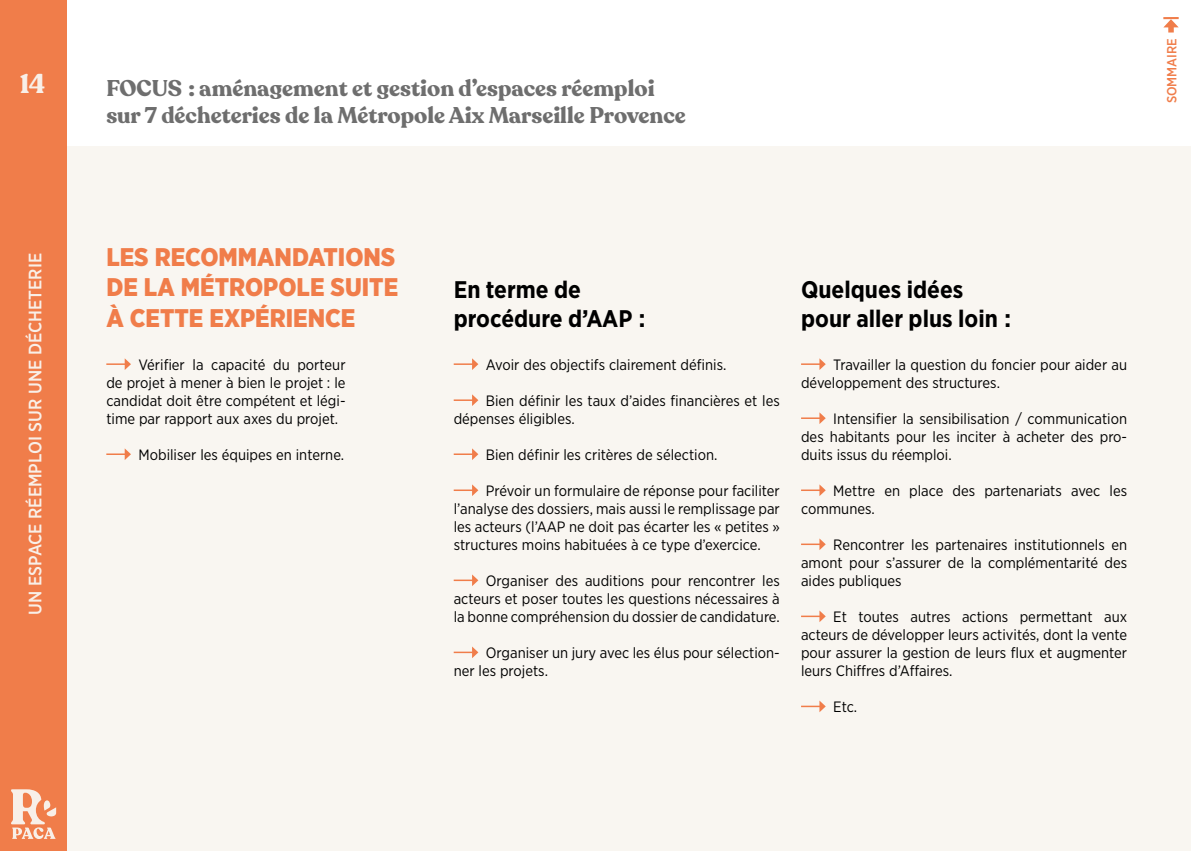
<style>
.page{position:relative;width:1191px;height:851px;background:#fff}
.page>*{position:absolute;margin:0;border:0;box-sizing:border-box;transform-origin:0 0}
.t1{font:700 27px "Recoleta";color:#f9f6f1}
.t2{font:900 25.5px/30.6px "Gotham Narrow";color:#f07d4a;text-align:justify}
.t3{font:700 24px/28.8px "Gotham Narrow";color:#000}
.t4{font:700 22.5px/27px "Recoleta";color:#6e6e6e}
.t5{font:500 18px "Gotham Narrow";color:#f9f6f1}
.t6{font:15px/18px "Gotham Narrow";color:#000;text-align:justify}
.t7{font:500 13.2px "Gotham Narrow";color:#f07d4a}
</style>
<div class="page">
<svg style="left:1163px;top:17px;width:15px;height:16px"></svg>
<div style="left:6px;top:146px;width:1185px;height:704px;background:#f9f6f1"></div>
<div style="left:0;top:0;width:66px;height:850px;background:#f07d4a"></div>
<svg style="left:11px;top:789px;width:45px;height:49px"></svg>
<svg style="left:106px;top:358px;width:25px;height:12px"></svg>
<svg style="left:106px;top:448px;width:25px;height:12px"></svg>
<svg style="left:801px;top:358px;width:24px;height:12px"></svg>
<svg style="left:801px;top:412px;width:24px;height:12px"></svg>
<svg style="left:801px;top:484px;width:24px;height:12px"></svg>
<svg style="left:801px;top:538px;width:24px;height:12px"></svg>
<svg style="left:801px;top:610px;width:24px;height:12px"></svg>
<svg style="left:801px;top:700px;width:24px;height:12px"></svg>
<svg style="left:454px;top:358px;width:24px;height:12px"></svg>
<svg style="left:454px;top:394px;width:24px;height:12px"></svg>
<svg style="left:454px;top:448px;width:24px;height:12px"></svg>
<svg style="left:454px;top:484px;width:24px;height:12px"></svg>
<svg style="left:454px;top:574px;width:24px;height:12px"></svg>
<svg style="left:454px;top:646px;width:24px;height:12px"></svg>
<h1 class="t1" style="left:19px;top:66px;width:27px">14</h1>
<p class="t5" style="left:24px;top:614px;width:363px;rotate:-90deg">UN ESPACE RÉEMPLOI SUR UNE DÉCHETERIE</p>
<h3 class="t4" style="left:106px;top:75px;width:581px">FOCUS : aménagement et gestion d’espaces réemploi sur 7 décheteries de la Métropole Aix Marseille Provence</h3>
<p class="t7" style="left:1163px;top:103px;width:67px;rotate:-90deg">SOMMAIRE</p>
<h2 class="t2" style="left:106px;top:241px;width:293px">LES RECOMMANDATIONS DE LA MÉTROPOLE SUITE À CETTE EXPÉRIENCE</h2>
<p class="t6" style="left:106px;top:355px;width:241px;text-indent:32px">Vérifier la capacité du porteur de projet à mener à bien le projet : le candidat doit être compétent et légi&shy;time par rapport aux axes du projet.</p>
<p class="t6" style="left:138px;top:445px;width:207px">Mobiliser les équipes en interne.</p>
<h3 class="t3" style="left:454px;top:275px;width:193px">En terme de procédure d’AAP :</h3>
<p class="t6" style="left:486px;top:355px;width:242px">Avoir des objectifs clairement définis.</p>
<p class="t6" style="left:454px;top:391px;width:327px;text-indent:32px">Bien définir les taux d’aides financières et les dépenses éligibles.</p>
<p class="t6" style="left:486px;top:445px;width:233px">Bien définir les critères de sélection.</p>
<p class="t6" style="left:454px;top:481px;width:328px;text-indent:32px">Prévoir un formulaire de réponse pour faciliter l’analyse des dossiers, mais aussi le remplissage par les acteurs (l’AAP ne doit pas écarter les « petites » structures moins habituées à ce type d’exercice.</p>
<p class="t6" style="left:454px;top:571px;width:328px;text-indent:32px">Organiser des auditions pour rencontrer les acteurs et poser toutes les questions nécessaires à la bonne compréhension du dossier de candidature.</p>
<p class="t6" style="left:454px;top:643px;width:327px;text-indent:32px">Organiser un jury avec les élus pour sélection&shy;ner les projets.</p>
<h3 class="t3" style="left:801px;top:275px;width:211px">Quelques idées pour aller plus loin :</h3>
<p class="t6" style="left:801px;top:355px;width:327px;text-indent:32px">Travailler la question du foncier pour aider au développement des structures.</p>
<p class="t6" style="left:801px;top:409px;width:328px;text-indent:32px">Intensifier la sensibilisation / communication des habitants pour les inciter à acheter des pro&shy;duits issus du réemploi.</p>
<p class="t6" style="left:801px;top:481px;width:327px;text-indent:32px">Mettre en place des partenariats avec les communes.</p>
<p class="t6" style="left:801px;top:535px;width:327px;text-indent:32px">Rencontrer les partenaires institutionnels en amont pour s’assurer de la complémentarité des aides publiques</p>
<p class="t6" style="left:801px;top:607px;width:328px;text-indent:32px">Et toutes autres actions permettant aux acteurs de développer leurs activités, dont la vente pour assurer la gestion de leurs flux et augmenter leurs Chiffres d’Affaires.</p>
<p class="t6" style="left:833px;top:697px;width:25px">Etc.</p>
</div>
